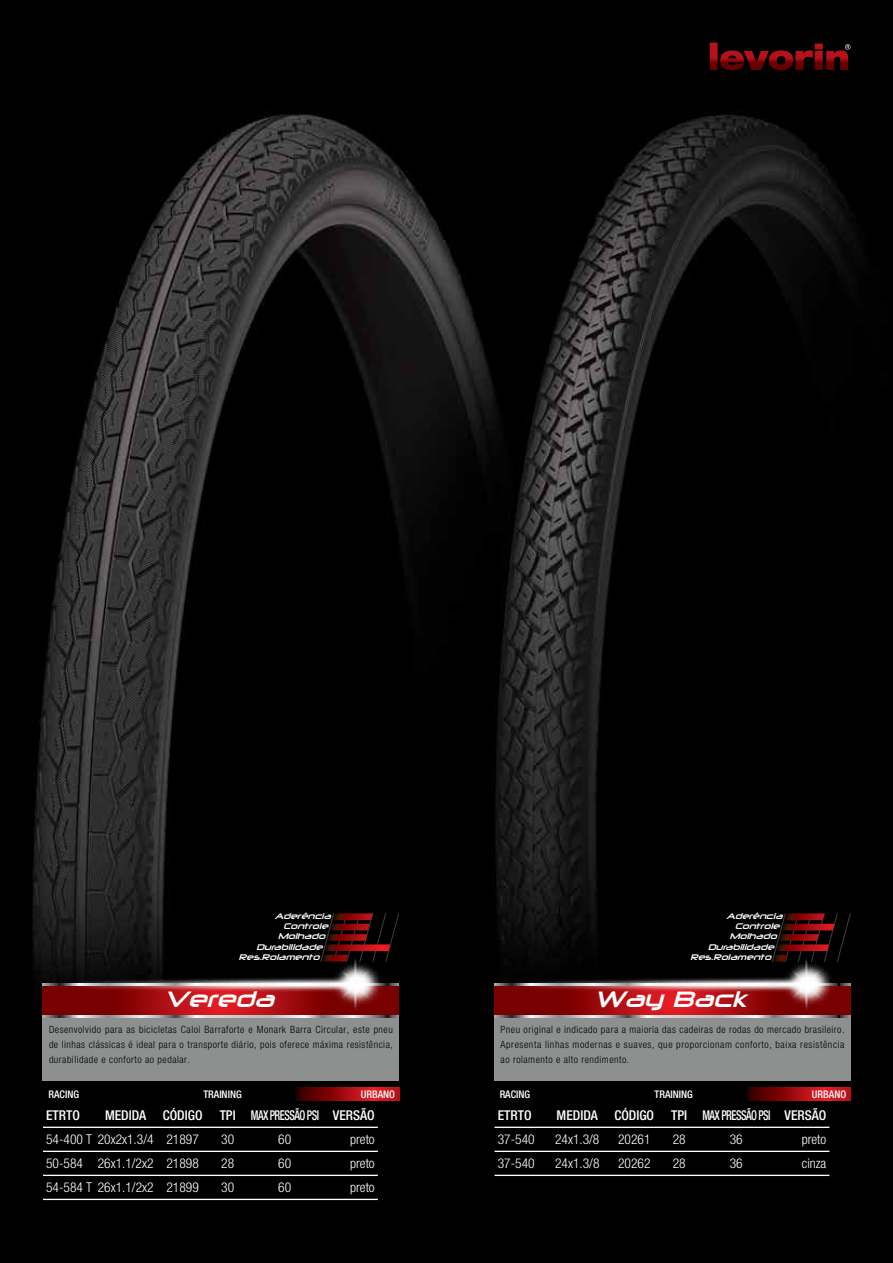
<style>
.page{position:relative;width:893px;height:1263px;background:#fff}
.page>*{position:absolute;margin:0;border:0;box-sizing:border-box;transform-origin:0 0}
.t1{font:italic 21px "Neuropolitical";color:#fff}
.t2{font:300 condensed 13.5px "Helvetica Neue";color:#fff}
.t3{font:500 condensed 13.5px "Helvetica Neue";letter-spacing:-.05em;color:#fff}
.t4{font:500 condensed 13.5px "Helvetica Neue";color:#fff}
.t5{font:500 condensed 10.5px "Helvetica Neue LT Std";color:#fff}
.t6{font:300 condensed 10.05px/15px "Helvetica Neue";letter-spacing:.05em;color:#000;text-align:justify}
.t7{font:italic 7.65px "Neuropolitical";color:#fff}
</style>
<div class="page">
<img style="left:21px;top:0;width:872px;height:1263px">
<div style="left:0;top:0;width:21px;height:1263px;background:#000"></div>
<svg style="left:710px;top:43px;width:140px;height:27px;background:#4a0508"></svg>
<div style="left:43px;top:1016px;width:356px;height:64px;background:#8e9090"></div>
<svg style="left:43px;top:986px;width:356px;height:29px"></svg>
<svg style="left:43px;top:1015px;width:356px;height:3px"></svg>
<svg style="left:43px;top:984px;width:35px;height:2px"></svg>
<hr style="left:43px;top:1127px;width:335px;height:1px;background:#fff">
<hr style="left:43px;top:1151px;width:335px;height:1px;background:#fff">
<hr style="left:43px;top:1175px;width:335px;height:1px;background:#fff">
<hr style="left:43px;top:1199px;width:335px;height:1px;background:#fff">
<img style="left:78px;top:951px;width:321px;height:63px">
<svg style="left:43px;top:1087px;width:356px;height:14px;background:#2d0304"></svg>
<svg style="left:494px;top:1087px;width:356px;height:14px;background:#2d0304"></svg>
<svg style="left:320px;top:912px;width:80px;height:51px;background:#320707"></svg>
<div style="left:494px;top:1016px;width:356px;height:64px;background:#8e9090"></div>
<svg style="left:494px;top:986px;width:356px;height:29px"></svg>
<svg style="left:494px;top:1015px;width:356px;height:3px"></svg>
<svg style="left:494px;top:984px;width:36px;height:2px"></svg>
<hr style="left:495px;top:1127px;width:334px;height:1px;background:#fff">
<hr style="left:495px;top:1151px;width:334px;height:1px;background:#fff">
<hr style="left:495px;top:1175px;width:334px;height:1px;background:#fff">
<img style="left:530px;top:951px;width:321px;height:63px">
<svg style="left:771px;top:912px;width:80px;height:51px;background:#2f0707"></svg>
<p class="t7" style="left:275px;top:911px;width:60px">Aderência</p>
<p class="t7" style="left:283px;top:921px;width:49px">Controle</p>
<p class="t7" style="left:278px;top:932px;width:51px">Molhado</p>
<p class="t7" style="left:256px;top:942px;width:70px">Durabilidade</p>
<p class="t7" style="left:239px;top:953px;width:85px">Res.Rolamento</p>
<h1 class="t1" style="left:164px;top:986px;width:117px">Vereda</h1>
<p class="t7" style="left:727px;top:911px;width:60px">Aderência</p>
<p class="t7" style="left:735px;top:921px;width:49px">Controle</p>
<p class="t7" style="left:730px;top:932px;width:51px">Molhado</p>
<p class="t7" style="left:708px;top:942px;width:70px">Durabilidade</p>
<p class="t7" style="left:690px;top:953px;width:85px">Res.Rolamento</p>
<h1 class="t1" style="left:595px;top:986px;width:160px">Way Back</h1>
<p class="t6" style="left:49px;top:1021px;width:345px">Desenvolvido para as bicicletas Caloi Barraforte e Monark Barra Circular, este pneu de linhas clássicas é ideal para o transporte diário, pois oferece máxima resistência, durabilidade e conforto ao pedalar.</p>
<p class="t5" style="left:49px;top:1088px;width:32px">RACING</p>
<p class="t5" style="left:203px;top:1088px;width:40px">TRAINING</p>
<p class="t5" style="left:361px;top:1088px;width:36px">URBANO</p>
<p class="t5" style="left:500px;top:1088px;width:32px">RACING</p>
<p class="t5" style="left:654px;top:1088px;width:40px">TRAINING</p>
<p class="t5" style="left:812px;top:1088px;width:36px">URBANO</p>
<p class="t6" style="left:501px;top:1021px;width:345px">Pneu original e indicado para a maioria das cadeiras de rodas do mercado brasileiro.<br>Apresenta linhas modernas e suaves, que proporcionam conforto, baixa resistência ao rolamento e alto rendimento.</p>
<h2 class="t4" style="left:46px;top:1107px;width:35px">ETRTO</h2>
<h2 class="t4" style="left:105px;top:1107px;width:99px">MEDIDA CÓDIGO</h2>
<h2 class="t3" style="left:220px;top:1107px;width:156px">TPI MAX PRESSÃO PSI VERSÃO</h2>
<h2 class="t2" style="left:46px;top:1131px;width:154px">54-400 T 20x2x1.3/4 21897</h2>
<h2 class="t2" style="left:221px;top:1131px;width:14px">30</h2>
<h2 class="t2" style="left:278px;top:1131px;width:14px">60</h2>
<h2 class="t2" style="left:350px;top:1131px;width:26px">preto</h2>
<h2 class="t2" style="left:46px;top:1155px;width:154px">50-584 26x1.1/2x2 21898</h2>
<h2 class="t2" style="left:221px;top:1155px;width:14px">28</h2>
<h2 class="t2" style="left:278px;top:1155px;width:14px">60</h2>
<h2 class="t2" style="left:350px;top:1155px;width:26px">preto</h2>
<h2 class="t2" style="left:46px;top:1179px;width:154px">54-584 T 26x1.1/2x2 21899</h2>
<h2 class="t2" style="left:221px;top:1179px;width:14px">30</h2>
<h2 class="t2" style="left:278px;top:1179px;width:14px">60</h2>
<h2 class="t2" style="left:350px;top:1179px;width:26px">preto</h2>
<h2 class="t4" style="left:498px;top:1107px;width:35px">ETRTO</h2>
<h2 class="t4" style="left:557px;top:1107px;width:99px">MEDIDA CÓDIGO</h2>
<h2 class="t3" style="left:671px;top:1107px;width:156px">TPI MAX PRESSÃO PSI VERSÃO</h2>
<h2 class="t2" style="left:498px;top:1131px;width:38px">37-540</h2>
<h2 class="t2" style="left:555px;top:1131px;width:46px">24x1.3/8</h2>
<h2 class="t2" style="left:618px;top:1131px;width:34px">20261</h2>
<h2 class="t2" style="left:673px;top:1131px;width:14px">28</h2>
<h2 class="t2" style="left:730px;top:1131px;width:14px">36</h2>
<h2 class="t2" style="left:802px;top:1131px;width:26px">preto</h2>
<h2 class="t2" style="left:498px;top:1155px;width:38px">37-540</h2>
<h2 class="t2" style="left:555px;top:1155px;width:46px">24x1.3/8</h2>
<h2 class="t2" style="left:618px;top:1155px;width:34px">20262</h2>
<h2 class="t2" style="left:673px;top:1155px;width:14px">28</h2>
<h2 class="t2" style="left:730px;top:1155px;width:14px">36</h2>
<h2 class="t2" style="left:802px;top:1155px;width:26px">cinza</h2>
</div>
